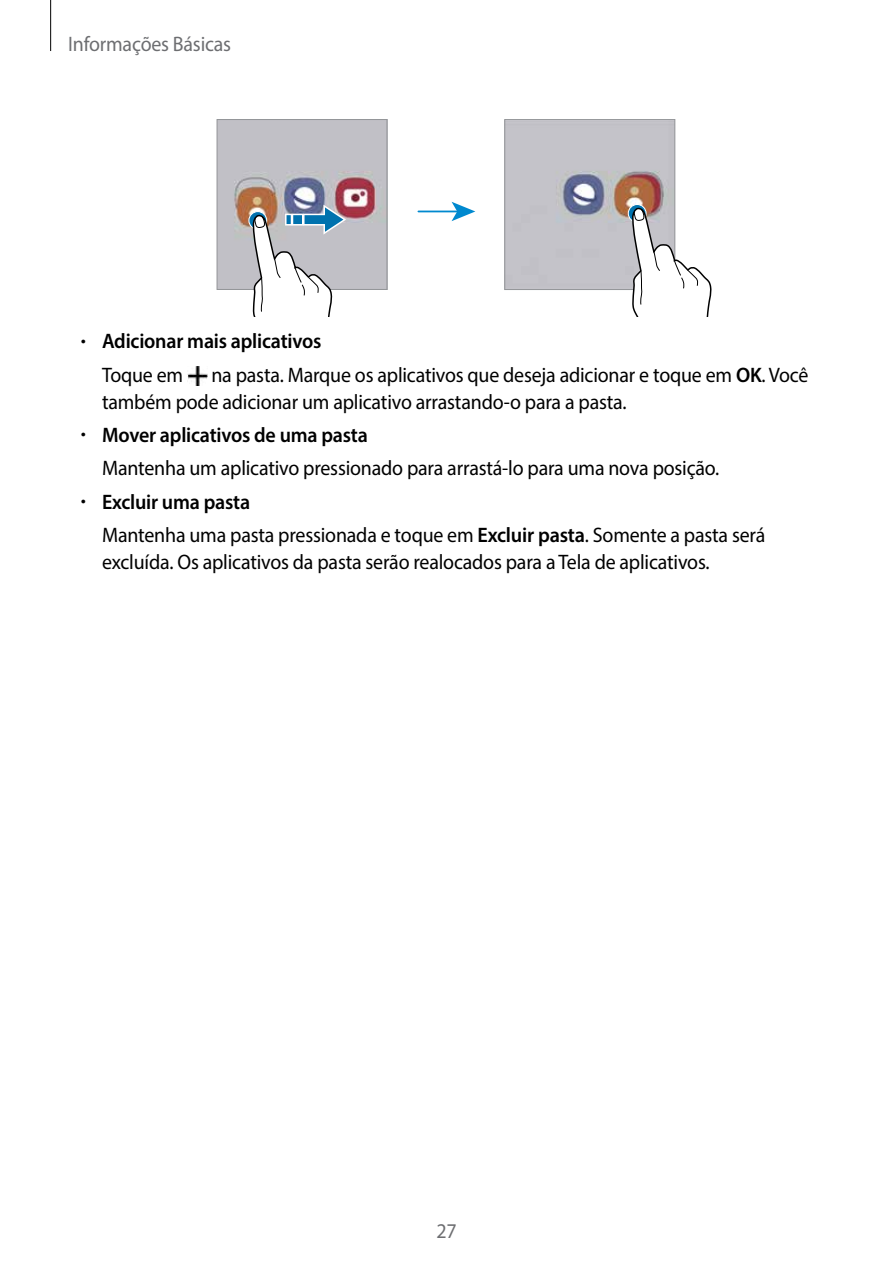
<style>
.page{position:relative;width:893px;height:1263px;background:#fff}
.page>*{position:absolute;margin:0;border:0;box-sizing:border-box;transform-origin:0 0}
.t1{font:21px/33.3px "Myriad Pro";letter-spacing:-.01em;color:#000;scale:.95 1}
.t2{font:600 21px/33.3px "Myriad Pro";letter-spacing:-.01em;color:#000;scale:.95 1}
.t3{font:21px "Myriad Pro";letter-spacing:-.01em;color:#6d6e71;scale:.95 1}
.s1{font-weight:300}
.s2{font-weight:400}
.s3{font-weight:600}
</style>
<div class="page">
<hr style="left:50px;top:0;width:1px;height:51px;background:#000">
<hr style="left:418px;top:211px;width:40px;height:1px;background:#0089cf">
<svg style="left:452px;top:202px;width:23px;height:19px"></svg>
<svg style="left:504px;top:119px;width:208px;height:197px"></svg>
<svg style="left:216px;top:119px;width:172px;height:197px"></svg>
<img style="left:187px;top:366px;width:21px;height:20px">
<p class="t3" style="left:68px;top:31px;width:173px">Informações Básicas</p>
<p class="t2" style="left:102px;top:324px;width:232px;text-indent:-21px"><span class="s1">•</span> Adicionar mais aplicativos<br><span class="s2">Toque em</span></p>
<p class="t1" style="left:102px;top:361px;width:745px;line-height:27px;text-indent:109px">na pasta. Marque os aplicativos que deseja adicionar e toque em <span class="s3">OK</span>. Você também pode adicionar um aplicativo arrastando-o para a pasta.</p>
<p class="t1" style="left:102px;top:418px;width:651px;text-indent:-21px"><span class="s1">•</span> <span class="s3">Mover aplicativos de uma pasta<br></span>Mantenha um aplicativo pressionado para arrastá-lo para uma nova posição.</p>
<p class="t1" style="left:102px;top:485px;width:700px;text-indent:-21px"><span class="s1">•</span> <span class="s3">Excluir uma pasta<br></span>Mantenha uma pasta pressionada e toque em <span class="s3">Excluir pasta</span>. Somente a pasta será</p>
<p class="t1" style="left:102px;top:545px;width:641px">excluída. Os aplicativos da pasta serão realocados para a Tela de aplicativos.</p>
<p class="t3" style="left:436px;top:1218px;width:23px">27</p>
</div>
